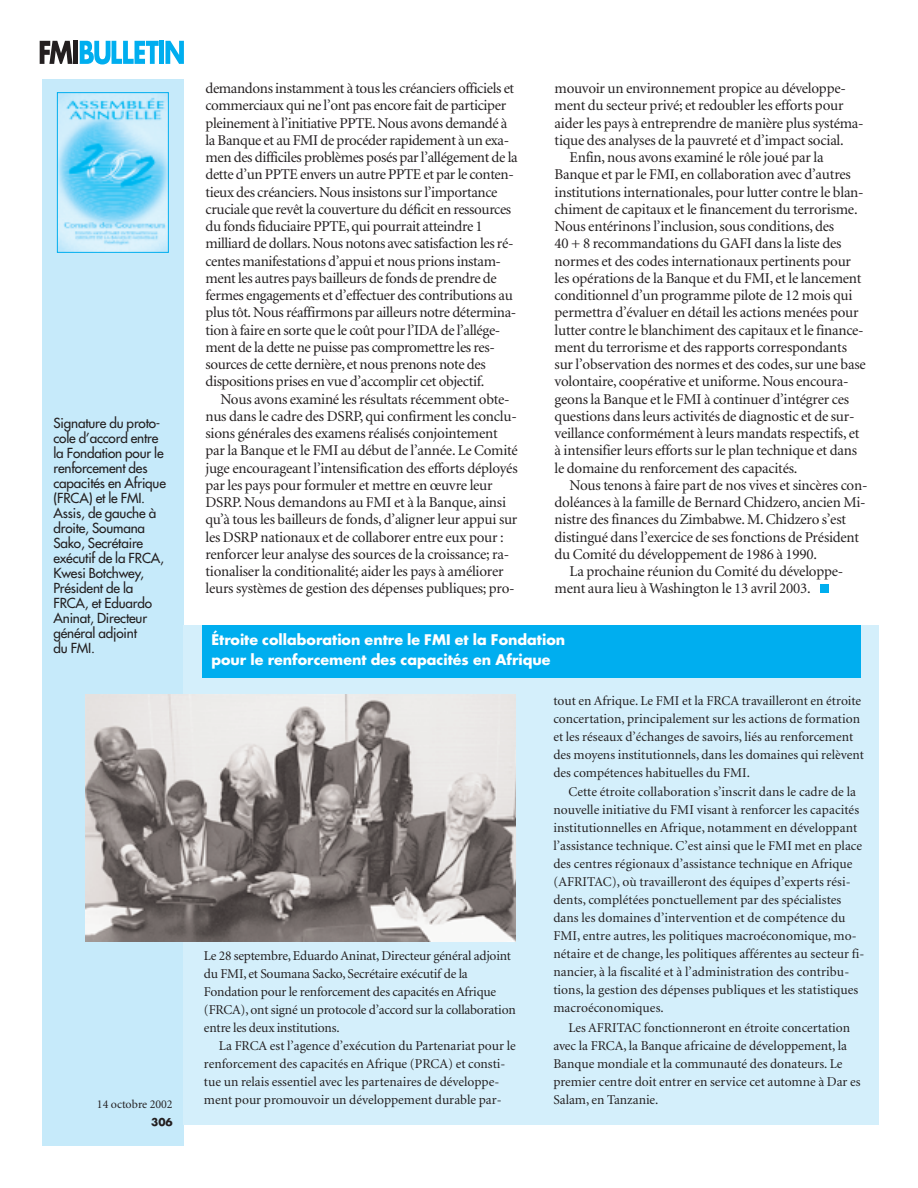
<style>
.page{position:relative;width:918px;height:1188px;background:#fff}
.page>*{position:absolute;margin:0;border:0;box-sizing:border-box;transform-origin:0 0}
.t1{font:15px/17.2px "Minion";letter-spacing:-.015em;color:#231f20}
.t2{font:700 14.25px/19.5px "Futura";color:#fff}
.t3{font:13.5px/18px "Minion";color:#231f20}
.t4{font:13.5px/15px "Futura";letter-spacing:-.01em;color:#231f20}
.t5{font:12px "Minion";color:#231f20}
.t6{font:700 10.5px "Futura";color:#231f20}
</style>
<div class="page">
<svg style="left:80px;top:41px;width:79px;height:23px"></svg>
<hr style="left:160px;top:41px;width:4px;height:23px;background:#00aeef">
<svg style="left:165px;top:41px;width:19px;height:23px"></svg>
<svg style="left:40px;top:41px;width:33px;height:23px"></svg>
<div style="left:73px;top:41px;width:5px;height:23px;background:#231f20"></div>
<div style="left:42px;top:79px;width:141px;height:1067px;background:#c6eafa"></div>
<div style="left:820px;top:584px;width:9px;height:9px;background:#00aeef"></div>
<img style="left:59px;top:94px;width:108px;height:157px">
<div style="left:57px;top:92px;width:112px;height:161px;border:1px solid #00aeef"></div>
<div style="left:184px;top:626px;width:695px;height:499px;background:#d4effb"></div>
<div style="left:203px;top:626px;width:658px;height:52px;background:#00aeef"></div>
<img style="left:86px;top:695px;width:429px;height:246px">
<p class="t4" style="left:53px;top:416px;width:114px">Signature du proto&shy;cole d’accord entre la Fondation pour le renforcement des capacités en Afrique (FRCA) et le FMI.<br>Assis, de gauche à droite, Soumana<br>Sako, Secrétaire exécutif de la FRCA,<br>Kwesi Botchwey,<br>Président de la<br>FRCA, et Eduardo<br>Aninat, Directeur général adjoint<br>du FMI.</p>
<p class="t5" style="left:97px;top:1099px;width:77px">14 octobre 2002</p>
<p class="t6" style="left:151px;top:1117px;width:23px">306</p>
<p class="t1" style="left:555px;top:81px;width:293px">mouvoir un environnement propice au développe-</p>
<p class="t1" style="left:555px;top:98px;width:290px">ment du secteur privé; et redoubler les efforts pour</p>
<p class="t1" style="left:555px;top:115px;width:311px">aider les pays à entreprendre de manière plus systéma-</p>
<p class="t1" style="left:555px;top:133px;width:291px">tique des analyses de la pauvreté et d’impact social.</p>
<p class="t1" style="left:570px;top:150px;width:255px">Enfin, nous avons examiné le rôle joué par la</p>
<p class="t1" style="left:555px;top:167px;width:298px">Banque et par le FMI, en collaboration avec d’autres</p>
<p class="t1" style="left:555px;top:184px;width:311px">institutions internationales, pour lutter contre le blan-</p>
<p class="t1" style="left:555px;top:202px;width:305px">chiment de capitaux et le financement du terrorisme.</p>
<p class="t1" style="left:555px;top:219px;width:281px">Nous entérinons l’inclusion, sous conditions, des</p>
<p class="t1" style="left:555px;top:236px;width:288px">40 + 8 recommandations du GAFI dans la liste des</p>
<p class="t1" style="left:555px;top:253px;width:298px">normes et des codes internationaux pertinents pour</p>
<p class="t1" style="left:555px;top:271px;width:308px">les opérations de la Banque et du FMI, et le lancement</p>
<p class="t1" style="left:555px;top:288px;width:299px">conditionnel d’un programme pilote de 12 mois qui</p>
<p class="t1" style="left:555px;top:305px;width:306px">permettra d’évaluer en détail les actions menées pour</p>
<p class="t1" style="left:555px;top:322px;width:311px">lutter contre le blanchiment des capitaux et le finance-</p>
<p class="t1" style="left:555px;top:340px;width:294px">ment du terrorisme et des rapports correspondants</p>
<p class="t1" style="left:555px;top:357px;width:313px">sur l’observation des normes et des codes, sur une base</p>
<p class="t1" style="left:555px;top:374px;width:296px">volontaire, coopérative et uniforme. Nous encoura-</p>
<p class="t1" style="left:555px;top:391px;width:296px">geons la Banque et le FMI à continuer d’intégrer ces</p>
<p class="t1" style="left:555px;top:409px;width:301px">questions dans leurs activités de diagnostic et de sur-</p>
<p class="t1" style="left:555px;top:426px;width:306px">veillance conformément à leurs mandats respectifs, et</p>
<p class="t1" style="left:555px;top:443px;width:304px">à intensifier leurs efforts sur le plan technique et dans</p>
<p class="t1" style="left:555px;top:460px;width:244px">le domaine du renforcement des capacités.</p>
<p class="t1" style="left:570px;top:478px;width:299px">Nous tenons à faire part de nos vives et sincères con-</p>
<p class="t1" style="left:555px;top:495px;width:313px">doléances à la famille de Bernard Chidzero, ancien Mi-</p>
<p class="t1" style="left:555px;top:512px;width:293px">nistre des finances du Zimbabwe. M. Chidzero s’est</p>
<p class="t1" style="left:555px;top:529px;width:306px">distingué dans l’exercice de ses fonctions de Président</p>
<p class="t1" style="left:555px;top:547px;width:264px">du Comité du développement de 1986 à 1990.</p>
<p class="t1" style="left:570px;top:564px;width:275px">La prochaine réunion du Comité du développe-</p>
<p class="t1" style="left:555px;top:581px;width:258px">ment aura lieu à Washington le 13 avril 2003.</p>
<p class="t2" style="left:211px;top:631px;width:355px">Étroite collaboration entre le FMI et la Fondation pour le renforcement des capacités en Afrique</p>
<p class="t1" style="left:206px;top:81px;width:314px">demandons instamment à tous les créanciers officiels et commerciaux qui ne l’ont pas encore fait de participer pleinement à l’initiative PPTE. Nous avons demandé à la Banque et au FMI de procéder rapidement à un exa&shy;men des difficiles problèmes posés par l’allégement de la dette d’un PPTE envers un autre PPTE et par le conten&shy;tieux des créanciers. Nous insistons sur l’importance cruciale que revêt la couverture du déficit en ressources du fonds fiduciaire PPTE, qui pourrait atteindre 1 milliard de dollars. Nous notons avec satisfaction les ré&shy;centes manifestations d’appui et nous prions instam&shy;ment les autres pays bailleurs de fonds de prendre de fermes engagements et d’effectuer des contributions au plus tôt. Nous réaffirmons par ailleurs notre détermina&shy;tion à faire en sorte que le coût pour l’IDA de l’allége&shy;ment de la dette ne puisse pas compromettre les res&shy;sources de cette dernière, et nous prenons note des dispositions prises en vue d’accomplir cet objectif.</p>
<p class="t1" style="left:206px;top:391px;width:314px;text-indent:15px">Nous avons examiné les résultats récemment obte&shy;nus dans le cadre des DSRP, qui confirment les conclu&shy;sions générales des examens réalisés conjointement par la Banque et le FMI au début de l’année. Le Comité juge encourageant l’intensification des efforts déployés par les pays pour formuler et mettre en œuvre leur DSRP. Nous demandons au FMI et à la Banque, ainsi qu’à tous les bailleurs de fonds, d’aligner leur appui sur les DSRP nationaux et de collaborer entre eux pour : renforcer leur analyse des sources de la croissance; ra&shy;tionaliser la conditionalité; aider les pays à améliorer leurs systèmes de gestion des dépenses publiques; pro-</p>
<p class="t3" style="left:204px;top:948px;width:313px">Le 28 septembre, Eduardo Aninat, Directeur général adjoint du FMI, et Soumana Sacko, Secrétaire exécutif de la Fondation pour le renforcement des capacités en Afrique (FRCA), ont signé un protocole d’accord sur la collaboration entre les deux institutions.</p>
<p class="t3" style="left:204px;top:1038px;width:313px;text-indent:15px">La FRCA est l’agence d’exécution du Partenariat pour le renforcement des capacités en Afrique (PRCA) et consti&shy;tue un relais essentiel avec les partenaires de développe&shy;ment pour promouvoir un développement durable par-</p>
<p class="t3" style="left:553px;top:693px;width:312px">tout en Afrique. Le FMI et la FRCA travailleront en étroite concertation, principalement sur les actions de formation et les réseaux d’échanges de savoirs, liés au renforcement des moyens institutionnels, dans les domaines qui relèvent des compétences habituelles du FMI.</p>
<p class="t3" style="left:553px;top:784px;width:313px;text-indent:15px">Cette étroite collaboration s’inscrit dans le cadre de la nouvelle initiative du FMI visant à renforcer les capacités institutionnelles en Afrique, notamment en développant l’assistance technique. C’est ainsi que le FMI met en place des centres régionaux d’assistance technique en Afrique (AFRITAC), où travailleront des équipes d’experts rési&shy;dents, complétées ponctuellement par des spécialistes dans les domaines d’intervention et de compétence du FMI, entre autres, les politiques macroéconomique, mo&shy;nétaire et de change, les politiques afférentes au secteur fi&shy;nancier, à la fiscalité et à l’administration des contribu&shy;tions, la gestion des dépenses publiques et les statistiques macroéconomiques.</p>
<p class="t3" style="left:553px;top:1020px;width:309px;text-indent:15px">Les AFRITAC fonctionneront en étroite concertation avec la FRCA, la Banque africaine de développement, la Banque mondiale et la communauté des donateurs. Le premier centre doit entrer en service cet automne à Dar es Salam, en Tanzanie.</p>
</div>
